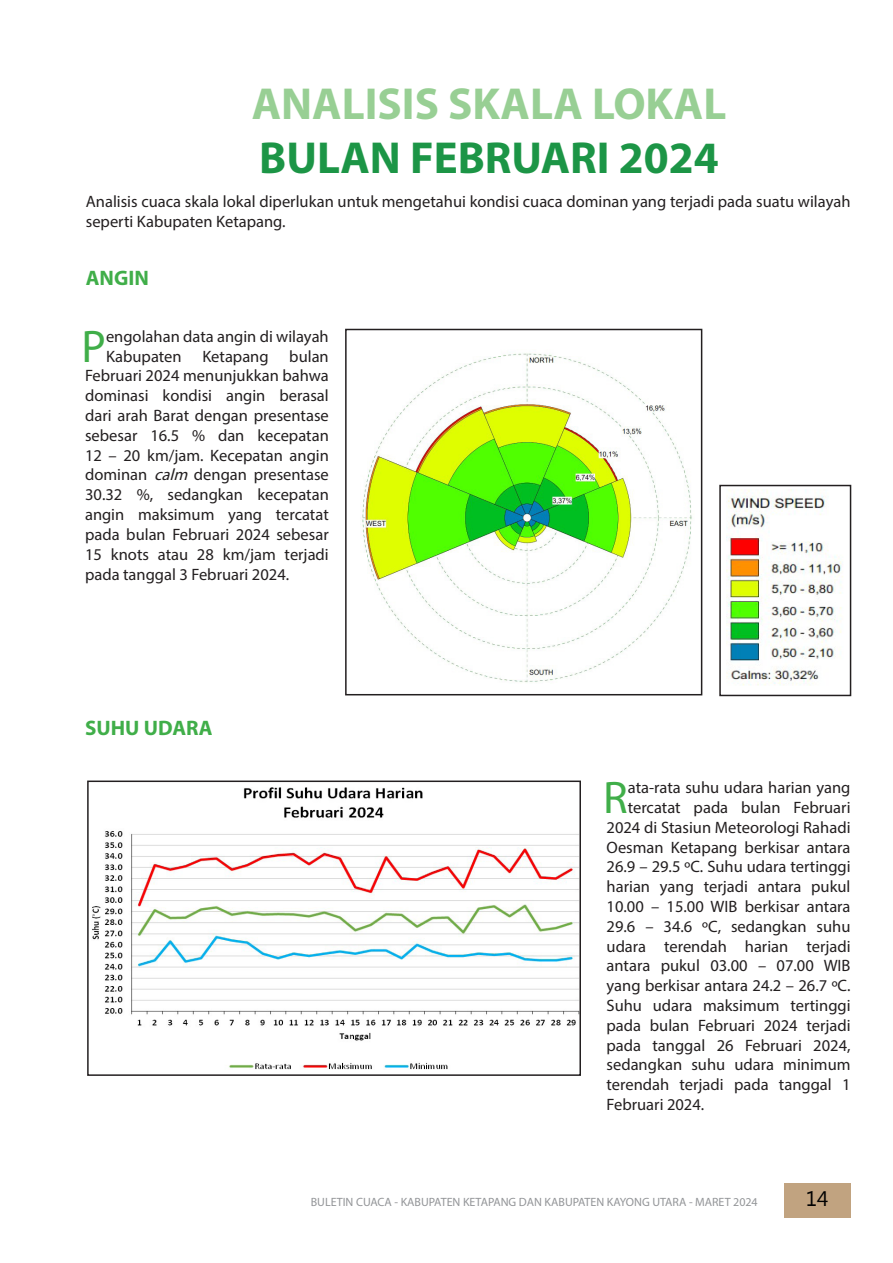
<style>
.page{position:relative;width:893px;height:1263px;background:#fff}
.page>*{position:absolute;margin:0;border:0;box-sizing:border-box;transform-origin:0 0}
.t1{font:45.9px "Myriad Pro";color:#40ae49}
.t2{font:700 45px "Myriad Pro";color:#98cf94}
.t3{font:700 45px "Myriad Pro";color:#1c9546}
.Judul_Analisi_Lokal{font:700 21px "Myriad Pro";color:#40ae49}
.t4{font:21px "Microsoft Tai Le";color:#000}
.t5{font:16.5px/19.8px "Myriad Pro";color:#231f20}
.t6{font:12px "Myriad Pro";color:#939598}
.s1{font-style:italic}
</style>
<div class="page">
<div style="left:784px;top:1183px;width:66px;height:34px;background:#c1a380"></div>
<img style="left:360px;top:353px;width:332px;height:330px">
<div style="left:345px;top:329px;width:357px;height:366px;border:2px solid #231f20"></div>
<img style="left:727px;top:490px;width:116px;height:196px">
<div style="left:719px;top:485px;width:132px;height:211px;border:2px solid #231f20"></div>
<img style="left:92px;top:788px;width:486px;height:282px">
<div style="left:87px;top:780px;width:494px;height:296px;border:2px solid #231f20"></div>
<p class="t2" style="left:252px;top:74px;width:476px">ANALISIS SKALA LOKAL</p>
<p class="t3" style="left:259px;top:128px;width:461px">BULAN FEBRUARI 2024</p>
<p class="t5" style="left:86px;top:192px;width:766px">Analisis cuaca skala lokal diperlukan untuk mengetahui kondisi cuaca dominan yang terjadi pada suatu wilayah seperti Kabupaten Ketapang.</p>
<p class="Judul_Analisi_Lokal" style="left:86px;top:264px;width:65px">ANGIN</p>
<p class="t1" style="left:82px;top:318px;width:26px">P</p>
<p class="t5" style="left:106px;top:326px;width:224px">engolahan data angin di wilayah<br>Kabupaten Ketapang</p>
<p class="t5" style="left:85px;top:346px;width:245px;text-align:justify;text-indent:204px">bulan Februari 2024 menunjukkan bahwa dominasi kondisi angin berasal dari arah Barat dengan presentase sebesar 16.5 % dan kecepatan 12 – 20 km/jam. Kecepatan angin dominan <span class="s1">calm</span> dengan presentase 30.32 %, sedangkan kecepatan angin maksimum yang tercatat pada bulan Februari 2024 sebesar 15 knots atau 28 km/jam terjadi pada tanggal 3 Februari 2024.</p>
<p class="Judul_Analisi_Lokal" style="left:85px;top:715px;width:129px">SUHU UDARA</p>
<p class="t1" style="left:603px;top:769px;width:26px">R</p>
<p class="t5" style="left:628px;top:777px;width:224px">ata-rata suhu udara harian yang</p>
<p class="t5" style="left:628px;top:797px;width:224px">tercatat pada bulan Februari</p>
<p class="t5" style="left:607px;top:817px;width:245px">2024 di Stasiun Meteorologi Rahadi</p>
<p class="t5" style="left:607px;top:837px;width:245px">Oesman Ketapang berkisar antara</p>
<p class="t5" style="left:607px;top:857px;width:245px">26.9 – 29.5 ºC. Suhu udara tertinggi</p>
<p class="t5" style="left:607px;top:876px;width:245px">harian yang terjadi antara pukul</p>
<p class="t5" style="left:607px;top:896px;width:245px">10.00 – 15.00 WIB berkisar antara</p>
<p class="t5" style="left:607px;top:916px;width:245px">29.6 – 34.6 ºC, sedangkan suhu</p>
<p class="t5" style="left:607px;top:936px;width:245px">udara terendah harian terjadi</p>
<p class="t5" style="left:607px;top:956px;width:245px">antara pukul 03.00 – 07.00 WIB</p>
<p class="t5" style="left:607px;top:975px;width:245px">yang berkisar antara 24.2 – 26.7 ºC.</p>
<p class="t5" style="left:607px;top:995px;width:245px">Suhu udara maksimum tertinggi</p>
<p class="t5" style="left:607px;top:1015px;width:245px">pada bulan Februari 2024 terjadi</p>
<p class="t5" style="left:607px;top:1035px;width:245px">pada tanggal 26 Februari 2024,</p>
<p class="t5" style="left:607px;top:1055px;width:245px">sedangkan suhu udara minimum</p>
<p class="t5" style="left:607px;top:1074px;width:245px">terendah terjadi pada tanggal 1</p>
<p class="t5" style="left:607px;top:1094px;width:99px">Februari 2024.</p>
<p class="t6" style="left:311px;top:1195px;width:449px">BULETIN CUACA - KABUPATEN KETAPANG DAN KABUPATEN KAYONG UTARA - MARET 2024</p>
<p class="t4" style="left:806px;top:1187px;width:24px">14</p>
</div>
